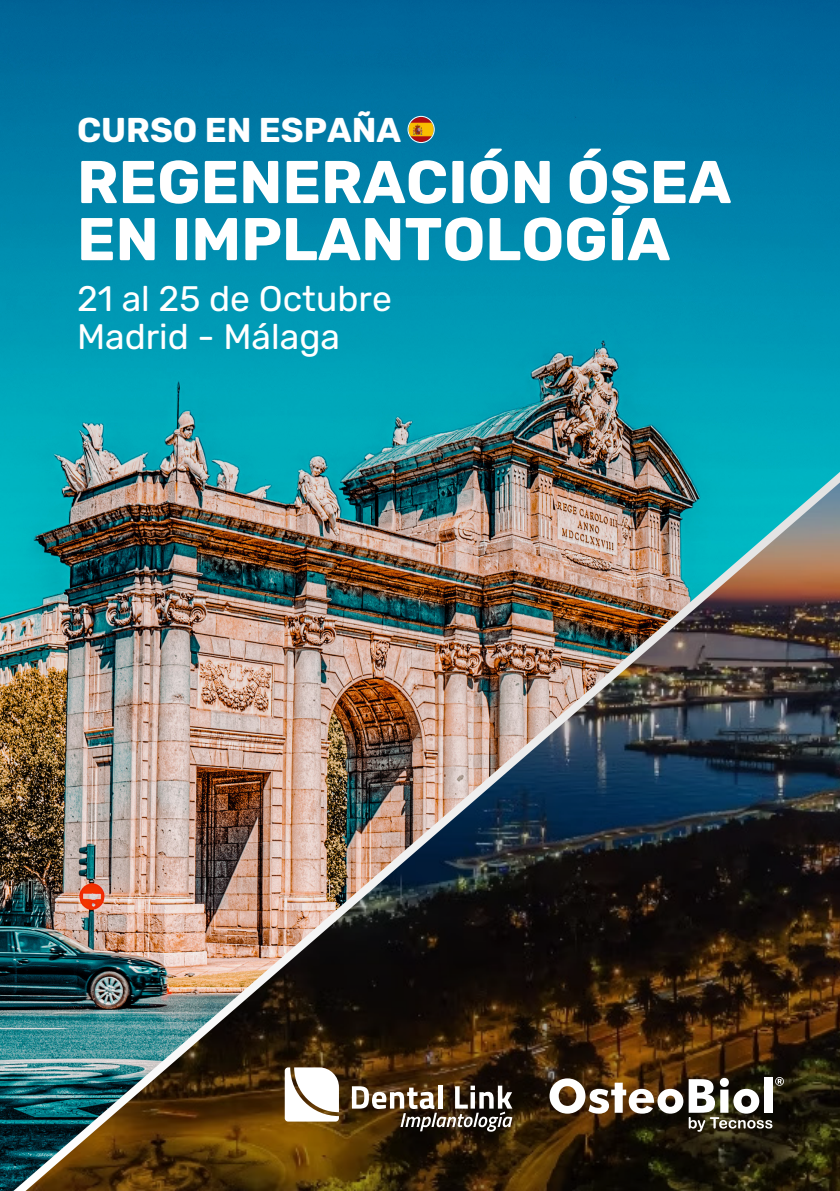
<style>
.page{position:relative;width:840px;height:1191px;background:#fff}
.page>*{position:absolute;margin:0;border:0;box-sizing:border-box;transform-origin:0 0}
.t1{font:700 60.2px/57px "Rubik";color:#fff}
.t2{font:300 35.4px/37.2px "Rubik";color:#fff}
.t3{font:700 34.4px "Rubik";color:#fff}
</style>
<div class="page">
<img style="left:0;top:0;width:839px;height:1191px">
<svg style="left:407px;top:116px;width:27px;height:27px"></svg>
<svg style="left:549px;top:1077px;width:234px;height:54px"></svg>
<svg style="left:284px;top:1067px;width:55px;height:54px"></svg>
<svg style="left:352px;top:1085px;width:160px;height:46px"></svg>
<p class="t3" style="left:77px;top:111px;width:325px">CURSO EN ESPAÑA</p>
<p class="t1" style="left:77px;top:155px;width:655px">REGENERACIÓN ÓSEA<br>EN IMPLANTOLOGÍA</p>
<p class="t2" style="left:77px;top:281px;width:316px">21 al 25 de Octubre<br>Madrid - Málaga</p>
</div>
